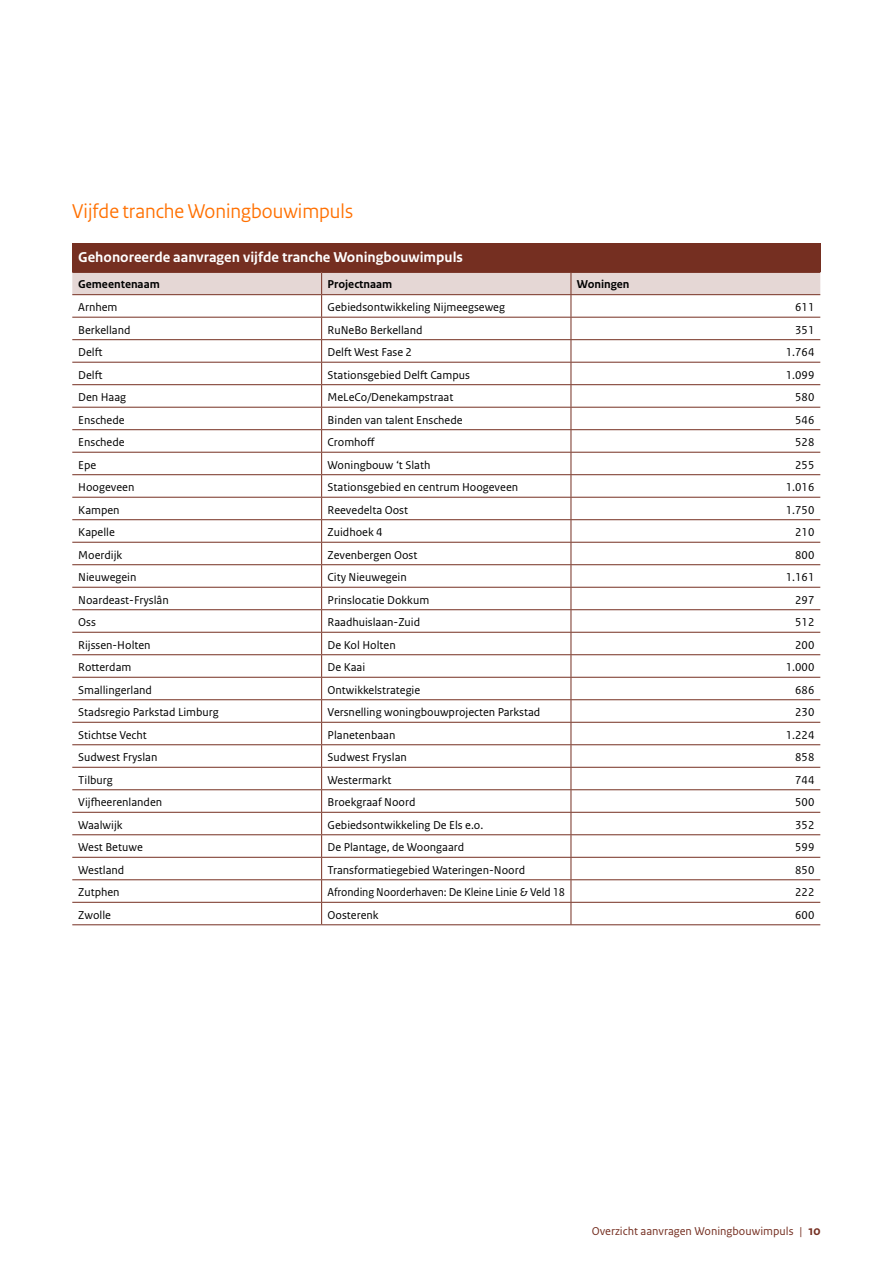
<style>
.page{position:relative;width:893px;height:1263px;background:#fff}
.page>*{position:absolute;margin:0;border:0;box-sizing:border-box;transform-origin:0 0}
.H2_04_RO_Paragraafko{font:21px "Rijksoverheid Sans Heading";color:#ff7000}
._30_RO_Tabel_Kop{font:700 15px "Rijksoverheid Sans Text";color:#fff}
._32_RO_Tabel_Broodte{font:12px "Rijksoverheid Sans Text";color:#000}
.t1{font:12px "Rijksoverheid Sans Text";color:#752f21}
._32_RO_Tabel_Broodte-2{font:700 12px "Rijksoverheid Sans Text";color:#000}
.s1{font-weight:700;font-size:13.5px}
</style>
<div class="page">
<div style="left:72px;top:244px;width:748px;height:28px;background:#752f21"></div>
<svg style="left:72px;top:273px;width:748px;height:651px"></svg>
<hr style="left:72px;top:924px;width:250px;height:1px;background:#752f21">
<hr style="left:322px;top:924px;width:249px;height:1px;background:#752f21">
<hr style="left:571px;top:924px;width:249px;height:1px;background:#752f21">
<hr style="left:72px;top:271px;width:250px;height:2px;background:#752f21">
<hr style="left:322px;top:271px;width:249px;height:2px;background:#752f21">
<hr style="left:571px;top:271px;width:249px;height:2px;background:#752f21">
<h2 class="H2_04_RO_Paragraafko" style="left:72px;top:199px;width:282px">Vijfde tranche Woningbouwimpuls</h2>
<p class="_30_RO_Tabel_Kop" style="left:78px;top:248px;width:386px">Gehonoreerde aanvragen vijfde tranche Woningbouwimpuls</p>
<p class="_32_RO_Tabel_Broodte-2" style="left:78px;top:277px;width:83px">Gemeentenaam</p>
<p class="_32_RO_Tabel_Broodte-2" style="left:328px;top:277px;width:66px">Projectnaam</p>
<p class="_32_RO_Tabel_Broodte-2" style="left:577px;top:277px;width:54px">Woningen</p>
<p class="_32_RO_Tabel_Broodte" style="left:78px;top:300px;width:41px">Arnhem</p>
<p class="_32_RO_Tabel_Broodte" style="left:328px;top:300px;width:179px">Gebiedsontwikkeling Nijmeegseweg</p>
<p class="_32_RO_Tabel_Broodte" style="left:795px;top:300px;width:21px">611</p>
<p class="_32_RO_Tabel_Broodte" style="left:78px;top:323px;width:54px">Berkelland</p>
<p class="_32_RO_Tabel_Broodte" style="left:328px;top:323px;width:96px">RuNeBo Berkelland</p>
<p class="_32_RO_Tabel_Broodte" style="left:795px;top:323px;width:21px">351</p>
<p class="_32_RO_Tabel_Broodte" style="left:78px;top:345px;width:26px">Delft</p>
<p class="_32_RO_Tabel_Broodte" style="left:328px;top:345px;width:86px">Delft West Fase 2</p>
<p class="_32_RO_Tabel_Broodte" style="left:786px;top:345px;width:30px">1.764</p>
<p class="_32_RO_Tabel_Broodte" style="left:78px;top:368px;width:26px">Delft</p>
<p class="_32_RO_Tabel_Broodte" style="left:328px;top:368px;width:144px">Stationsgebied Delft Campus</p>
<p class="_32_RO_Tabel_Broodte" style="left:786px;top:368px;width:30px">1.099</p>
<p class="_32_RO_Tabel_Broodte" style="left:78px;top:390px;width:49px">Den Haag</p>
<p class="_32_RO_Tabel_Broodte" style="left:328px;top:390px;width:127px">MeLeCo/Denekampstraat</p>
<p class="_32_RO_Tabel_Broodte" style="left:795px;top:390px;width:21px">580</p>
<p class="_32_RO_Tabel_Broodte" style="left:78px;top:413px;width:48px">Enschede</p>
<p class="_32_RO_Tabel_Broodte" style="left:328px;top:413px;width:137px">Binden van talent Enschede</p>
<p class="_32_RO_Tabel_Broodte" style="left:795px;top:413px;width:21px">546</p>
<p class="_32_RO_Tabel_Broodte" style="left:78px;top:435px;width:48px">Enschede</p>
<p class="_32_RO_Tabel_Broodte" style="left:328px;top:435px;width:49px">Cromhoff</p>
<p class="_32_RO_Tabel_Broodte" style="left:795px;top:435px;width:21px">528</p>
<p class="_32_RO_Tabel_Broodte" style="left:78px;top:458px;width:20px">Epe</p>
<p class="_32_RO_Tabel_Broodte" style="left:328px;top:458px;width:104px">Woningbouw ‘t Slath</p>
<p class="_32_RO_Tabel_Broodte" style="left:795px;top:458px;width:21px">255</p>
<p class="_32_RO_Tabel_Broodte" style="left:78px;top:480px;width:58px">Hoogeveen</p>
<p class="_32_RO_Tabel_Broodte" style="left:328px;top:480px;width:192px">Stationsgebied en centrum Hoogeveen</p>
<p class="_32_RO_Tabel_Broodte" style="left:786px;top:480px;width:30px">1.016</p>
<p class="_32_RO_Tabel_Broodte" style="left:78px;top:503px;width:43px">Kampen</p>
<p class="_32_RO_Tabel_Broodte" style="left:328px;top:503px;width:82px">Reevedelta Oost</p>
<p class="_32_RO_Tabel_Broodte" style="left:786px;top:503px;width:30px">1.750</p>
<p class="_32_RO_Tabel_Broodte" style="left:78px;top:525px;width:38px">Kapelle</p>
<p class="_32_RO_Tabel_Broodte" style="left:328px;top:525px;width:56px">Zuidhoek 4</p>
<p class="_32_RO_Tabel_Broodte" style="left:795px;top:525px;width:21px">210</p>
<p class="_32_RO_Tabel_Broodte" style="left:78px;top:548px;width:46px">Moerdijk</p>
<p class="_32_RO_Tabel_Broodte" style="left:328px;top:548px;width:91px">Zevenbergen Oost</p>
<p class="_32_RO_Tabel_Broodte" style="left:795px;top:548px;width:21px">800</p>
<p class="_32_RO_Tabel_Broodte" style="left:78px;top:570px;width:60px">Nieuwegein</p>
<p class="_32_RO_Tabel_Broodte" style="left:328px;top:570px;width:81px">City Nieuwegein</p>
<p class="_32_RO_Tabel_Broodte" style="left:786px;top:570px;width:30px">1.161</p>
<p class="_32_RO_Tabel_Broodte" style="left:78px;top:593px;width:92px">Noardeast-Fryslân</p>
<p class="_32_RO_Tabel_Broodte" style="left:328px;top:593px;width:103px">Prinslocatie Dokkum</p>
<p class="_32_RO_Tabel_Broodte" style="left:795px;top:593px;width:21px">297</p>
<p class="_32_RO_Tabel_Broodte" style="left:78px;top:615px;width:19px">Oss</p>
<p class="_32_RO_Tabel_Broodte" style="left:328px;top:615px;width:94px">Raadhuislaan-Zuid</p>
<p class="_32_RO_Tabel_Broodte" style="left:795px;top:615px;width:21px">512</p>
<p class="_32_RO_Tabel_Broodte" style="left:78px;top:638px;width:74px">Rijssen-Holten</p>
<p class="_32_RO_Tabel_Broodte" style="left:328px;top:638px;width:70px">De Kol Holten</p>
<p class="_32_RO_Tabel_Broodte" style="left:795px;top:638px;width:21px">200</p>
<p class="_32_RO_Tabel_Broodte" style="left:78px;top:660px;width:55px">Rotterdam</p>
<p class="_32_RO_Tabel_Broodte" style="left:328px;top:660px;width:39px">De Kaai</p>
<p class="_32_RO_Tabel_Broodte" style="left:786px;top:660px;width:30px">1.000</p>
<p class="_32_RO_Tabel_Broodte" style="left:78px;top:683px;width:75px">Smallingerland</p>
<p class="_32_RO_Tabel_Broodte" style="left:328px;top:683px;width:94px">Ontwikkelstrategie</p>
<p class="_32_RO_Tabel_Broodte" style="left:795px;top:683px;width:21px">686</p>
<p class="_32_RO_Tabel_Broodte" style="left:78px;top:705px;width:142px">Stadsregio Parkstad Limburg</p>
<p class="_32_RO_Tabel_Broodte" style="left:328px;top:705px;width:214px">Versnelling woningbouwprojecten Parkstad</p>
<p class="_32_RO_Tabel_Broodte" style="left:795px;top:705px;width:21px">230</p>
<p class="_32_RO_Tabel_Broodte" style="left:78px;top:728px;width:70px">Stichtse Vecht</p>
<p class="_32_RO_Tabel_Broodte" style="left:328px;top:728px;width:69px">Planetenbaan</p>
<p class="_32_RO_Tabel_Broodte" style="left:786px;top:728px;width:30px">1.224</p>
<p class="_32_RO_Tabel_Broodte" style="left:78px;top:750px;width:81px">Sudwest Fryslan</p>
<p class="_32_RO_Tabel_Broodte" style="left:328px;top:750px;width:81px">Sudwest Fryslan</p>
<p class="_32_RO_Tabel_Broodte" style="left:795px;top:750px;width:21px">858</p>
<p class="_32_RO_Tabel_Broodte" style="left:78px;top:773px;width:36px">Tilburg</p>
<p class="_32_RO_Tabel_Broodte" style="left:328px;top:773px;width:65px">Westermarkt</p>
<p class="_32_RO_Tabel_Broodte" style="left:795px;top:773px;width:21px">744</p>
<p class="_32_RO_Tabel_Broodte" style="left:78px;top:795px;width:85px">Vijfheerenlanden</p>
<p class="_32_RO_Tabel_Broodte" style="left:328px;top:795px;width:89px">Broekgraaf Noord</p>
<p class="_32_RO_Tabel_Broodte" style="left:795px;top:795px;width:21px">500</p>
<p class="_32_RO_Tabel_Broodte" style="left:78px;top:818px;width:46px">Waalwijk</p>
<p class="_32_RO_Tabel_Broodte" style="left:328px;top:818px;width:157px">Gebiedsontwikkeling De Els e.o.</p>
<p class="_32_RO_Tabel_Broodte" style="left:795px;top:818px;width:21px">352</p>
<p class="_32_RO_Tabel_Broodte" style="left:78px;top:840px;width:66px">West Betuwe</p>
<p class="_32_RO_Tabel_Broodte" style="left:328px;top:840px;width:138px">De Plantage, de Woongaard</p>
<p class="_32_RO_Tabel_Broodte" style="left:795px;top:840px;width:21px">599</p>
<p class="_32_RO_Tabel_Broodte" style="left:78px;top:863px;width:48px">Westland</p>
<p class="_32_RO_Tabel_Broodte" style="left:328px;top:863px;width:199px">Transformatiegebied Wateringen-Noord</p>
<p class="_32_RO_Tabel_Broodte" style="left:795px;top:863px;width:21px">850</p>
<p class="_32_RO_Tabel_Broodte" style="left:78px;top:885px;width:43px">Zutphen</p>
<p class="_32_RO_Tabel_Broodte" style="left:328px;top:885px;width:239px">Afronding Noorderhaven: De Kleine Linie &amp; Veld 18</p>
<p class="_32_RO_Tabel_Broodte" style="left:795px;top:885px;width:21px">222</p>
<p class="_32_RO_Tabel_Broodte" style="left:78px;top:908px;width:34px">Zwolle</p>
<p class="_32_RO_Tabel_Broodte" style="left:328px;top:908px;width:53px">Oosterenk</p>
<p class="_32_RO_Tabel_Broodte" style="left:795px;top:908px;width:21px">600</p>
<p class="t1" style="left:592px;top:1224px;width:230px">Overzicht aanvragen Woningbouwimpuls | <span class="s1">10</span></p>
</div>
